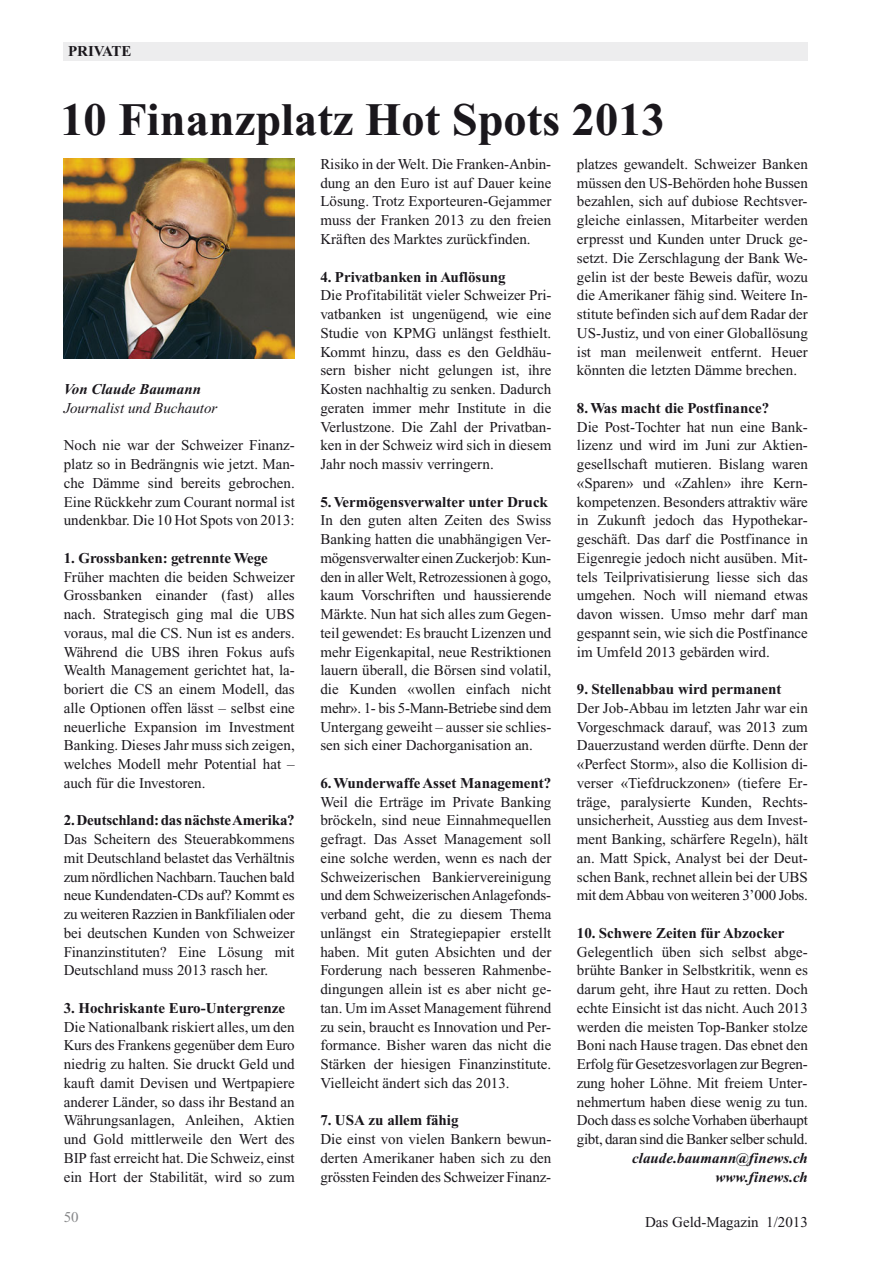
<style>
.page{position:relative;width:893px;height:1263px;background:#fff}
.page>*{position:absolute;margin:0;border:0;box-sizing:border-box;transform-origin:0 0}
.t1{font:700 46.5px "Times New Roman PS Std";color:#1a171c}
.t2{font:15px/18.8px "Times New Roman PS Std";color:#1a171c;text-align:justify}
.t3{font:700 15px "Times New Roman PS Std";color:#1a171c}
.t4{font:italic 700 15px/18.8px "Times New Roman PS Std";color:#1a171c;text-align:right}
.t5{font:italic 15px "Times New Roman PS Std";color:#1a171c}
.t6{font:15px "Times New Roman PS Std";color:#87888a}
</style>
<div class="page">
<div style="left:64px;top:43px;width:744px;height:18px;background:#ededee"></div>
<img style="left:64px;top:159px;width:231px;height:199px">
<p class="t3" style="left:68px;top:46px;width:65px">PRIVATE</p>
<h1 class="t1" style="left:60px;top:102px;width:606px">10 Finanzplatz Hot Spots 2013</h1>
<p class="t4" style="left:64px;top:381px;width:139px">Von Claude Baumann</p>
<p class="t5" style="left:64px;top:402px;width:155px">Journalist und Buchautor</p>
<p class="t2" style="left:64px;top:437px;width:233px">Noch nie war der Schweizer Finanz&shy;platz so in Bedrängnis wie jetzt. Man&shy;che Dämme sind bereits gebrochen.<br>Eine Rückkehr zum Courant normal ist undenkbar. Die 10 Hot Spots von 2013:</p>
<p class="t3" style="left:64px;top:552px;width:206px">1. Grossbanken: getrennte Wege</p>
<p class="t2" style="left:64px;top:568px;width:233px">Früher machten die beiden Schweizer Grossbanken einander (fast) alles nach. Strategisch ging mal die UBS vor aus, mal die CS. Nun ist es anders.<br>Während die UBS ihren Fokus aufs Wealth Management gerichtet hat, la&shy;boriert die CS an einem Modell, das alle Optionen offen lässt – selbst eine neuerliche Expansion im Investment Banking. Dieses Jahr muss sich zeigen, welches Modell mehr Potential hat – auch für die Investoren.</p>
<p class="t3" style="left:64px;top:815px;width:233px">2. Deutschland: das nächste Amerika?</p>
<p class="t2" style="left:64px;top:831px;width:233px">Das Scheitern des Steuerabkommens mit Deutschland belastet das Verhältnis zum nördlichen Nachbarn. Tauchen bald neue Kundendaten-CDs auf? Kommt es zu weiteren Razzien in Bankfilialen oder bei deutschen Kunden von Schweizer Finanzinstituten? Eine Lösung mit Deutschland muss 2013 rasch her.</p>
<p class="t3" style="left:64px;top:1002px;width:223px">3. Hochriskante Euro-Untergrenze</p>
<p class="t2" style="left:64px;top:1018px;width:233px">Die Nationalbank riskiert alles, um den Kurs des Frankens gegenüber dem Euro niedrig zu halten. Sie druckt Geld und kauft damit Devisen und Wertpapiere anderer Länder, so dass ihr Bestand an Währungsanlagen, Anleihen, Aktien und Gold mittlerweile den Wert des BIP fast erreicht hat. Die Schweiz, einst ein Hort der Stabilität, wird so zum</p>
<p class="t6" style="left:64px;top:1212px;width:16px">50</p>
<p class="t2" style="left:320px;top:156px;width:233px">Risiko in der Welt. Die Franken-Anbin&shy;dung an den Euro ist auf Dauer keine Lösung. Trotz Exporteuren-Gejammer muss der Franken 2013 zu den freien Kräften des Marktes zurückfinden.</p>
<p class="t3" style="left:320px;top:271px;width:187px">4. Privatbanken in Auflösung</p>
<p class="t2" style="left:320px;top:287px;width:233px">Die Profitabilität vieler Schweizer Pri&shy;vatbanken ist ungenügend, wie eine Studie von KPMG unlängst festhielt.<br>Kommt hinzu, dass es den Geldhäu&shy;sern bisher nicht gelungen ist, ihre Kosten nachhaltig zu senken. Dadurch geraten immer mehr Institute in die Verlustzone. Die Zahl der Privatban&shy;ken in der Schweiz wird sich in diesem Jahr noch massiv verringern.</p>
<p class="t3" style="left:320px;top:496px;width:229px">5. Vermögensverwalter unter Druck</p>
<p class="t2" style="left:320px;top:512px;width:233px">In den guten alten Zeiten des Swiss Banking hatten die unabhängigen Ver&shy;mögensverwalter einen Zuckerjob: Kun&shy;den in aller Welt, Retrozessionen à gogo, kaum Vorschriften und haussierende Märkte. Nun hat sich alles zum Gegen&shy;teil gewendet: Es braucht Lizenzen und mehr Eigenkapital, neue Restriktionen lauern überall, die Börsen sind volatil, die Kunden «wollen einfach nicht mehr». 1- bis 5-Mann-Betriebe sind dem Untergang geweiht – ausser sie schlies&shy;sen sich einer Dachorganisation an.</p>
<p class="t3" style="left:320px;top:777px;width:233px">6. Wunderwaffe Asset Management?</p>
<p class="t2" style="left:320px;top:793px;width:233px">Weil die Erträge im Private Banking bröckeln, sind neue Einnahmequellen gefragt. Das Asset Management soll eine solche werden, wenn es nach der Schweizerischen Bankiervereinigung und dem Schweizerischen Anlagefonds&shy;verband geht, die zu diesem Thema unlängst ein Strategiepapier erstellt haben. Mit guten Absichten und der Forderung nach besseren Rahmenbe&shy;dingungen allein ist es aber nicht ge&shy;tan. Um im Asset Management führend zu sein, braucht es Innovation und Per&shy;formance. Bisher waren das nicht die Stärken der hiesigen Finanzinstitute.<br>Vielleicht ändert sich das 2013.</p>
<p class="t3" style="left:320px;top:1115px;width:140px">7. USA zu allem fähig</p>
<p class="t2" style="left:320px;top:1131px;width:233px">Die einst von vielen Bankern bewun&shy;derten Amerikaner haben sich zu den grössten Feinden des Schweizer Finanz-</p>
<p class="t2" style="left:577px;top:156px;width:233px">platzes gewandelt. Schweizer Banken müssen den US-Behörden hohe Bussen bezahlen, sich auf dubiose Rechtsver&shy;gleiche einlassen, Mitarbeiter werden erpresst und Kunden unter Druck ge&shy;setzt. Die Zerschlagung der Bank We&shy;gelin ist der beste Beweis dafür, wozu die Amerikaner fähig sind. Weitere In&shy;stitute befinden sich auf dem Radar der US-Justiz, und von einer Globallösung ist man meilenweit entfernt. Heuer könnten die letzten Dämme brechen.</p>
<p class="t3" style="left:577px;top:402px;width:194px">8. Was macht die Postfinance?</p>
<p class="t2" style="left:577px;top:418px;width:233px">Die Post-Tochter hat nun eine Bank - lizenz und wird im Juni zur Aktien - gesellschaft mutieren. Bislang waren «Sparen» und «Zahlen» ihre Kern&shy;kompetenzen. Besonders attraktiv wäre in Zukunft jedoch das Hypothekar - geschäft. Das darf die Postfinance in Eigenregie jedoch nicht ausüben. Mit&shy;tels Teilprivatisierung liesse sich das umgehen. Noch will niemand etwas davon wissen. Umso mehr darf man gespannt sein, wie sich die Postfinance im Umfeld 2013 gebärden wird.</p>
<p class="t3" style="left:577px;top:684px;width:206px">9. Stellenabbau wird permanent</p>
<p class="t2" style="left:577px;top:700px;width:233px">Der Job-Abbau im letzten Jahr war ein Vorgeschmack darauf, was 2013 zum Dauerzustand werden dürfte. Denn der «Perfect Storm», also die Kollision di&shy;verser «Tiefdruckzonen» (tiefere Er&shy;träge, paralysierte Kunden, Rechts - unsicherheit, Ausstieg aus dem Invest&shy;ment Banking, schärfere Regeln), hält an. Matt Spick, Analyst bei der Deut&shy;schen Bank, rechnet allein bei der UBS mit dem Abbau von weiteren 3’000 Jobs.</p>
<p class="t3" style="left:577px;top:927px;width:209px">10. Schwere Zeiten für Abzocker</p>
<p class="t2" style="left:577px;top:943px;width:233px">Gelegentlich üben sich selbst abge&shy;brühte Banker in Selbstkritik, wenn es darum geht, ihre Haut zu retten. Doch echte Einsicht ist das nicht. Auch 2013 werden die meisten Top-Banker stolze Boni nach Hause tragen. Das ebnet den Erfolg für Gesetzesvorlagen zur Begren&shy;zung hoher Löhne. Mit freiem Unter&shy;nehmertum haben diese wenig zu tun.<br>Doch dass es solche Vorhaben überhaupt gibt, daran sind die Banker selber schuld.</p>
<p class="t4" style="left:632px;top:1150px;width:177px">claude.baumann@finews.ch www.finews.ch</p>
<p class="t2" style="left:645px;top:1214px;width:164px">Das Geld-Magazin 1/2013</p>
</div>
